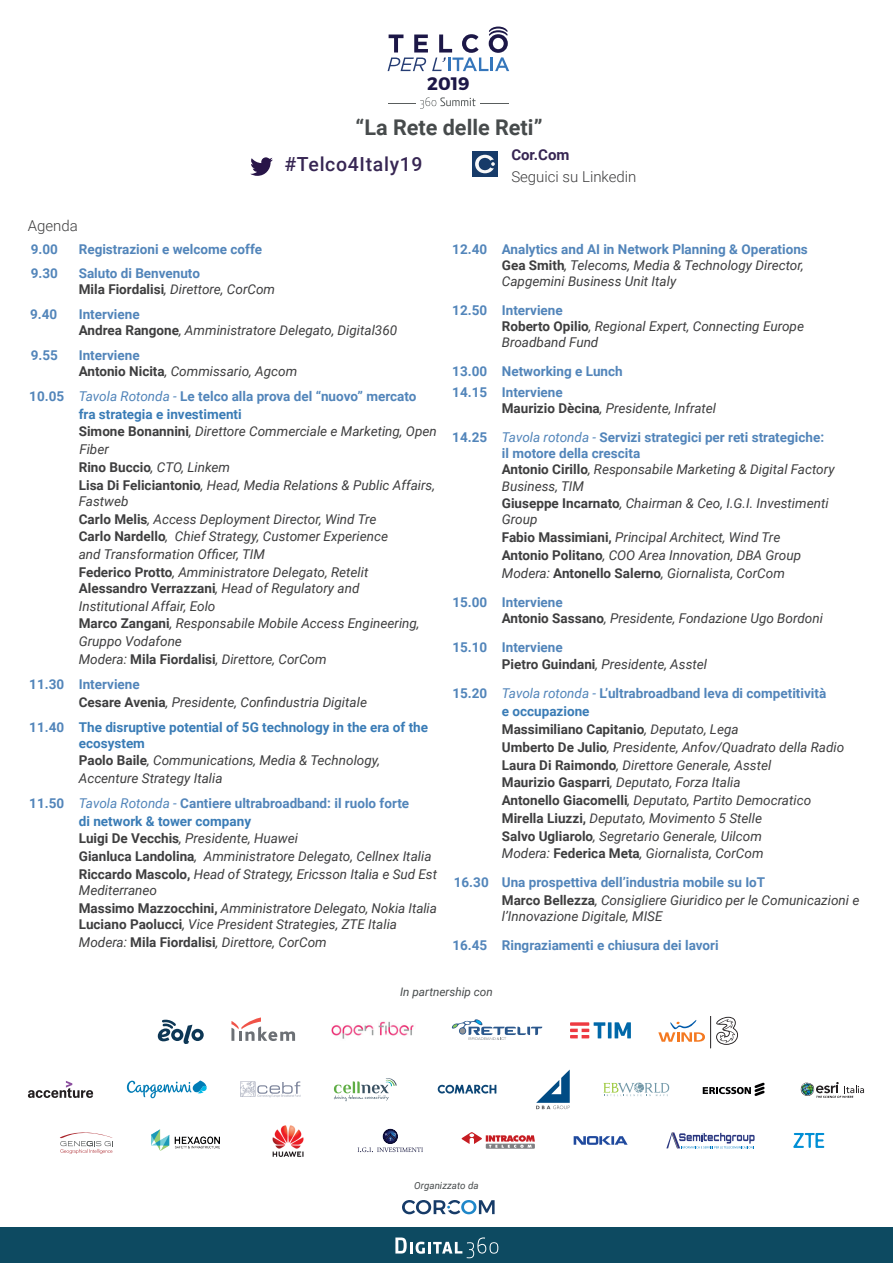
<style>
.page{position:relative;width:893px;height:1263px;background:#fff}
.page>*{position:absolute;margin:0;border:0;box-sizing:border-box;transform-origin:0 0}
.t1{font:700 21.6px "Roboto";color:#474b4c}
.t2{font:500 19.5px "Roboto";letter-spacing:.035em;color:#372653}
.t3{font:700 18.15px "Montserrat";color:#1c1747}
.t4{font:300 15px "Roboto";color:#3e3e3f}
.t5{font:700 15px "Roboto";color:#372653}
.t6{font:italic 13.5px/17.7px "Roboto";color:#3e3e3f}
.t7{font:700 13.5px/20.4px "Roboto";color:#5285ba}
.t8{font:700 13.5px/16.2px "Roboto";color:#3a7cb6}
.t9{font:italic 11.7px "Roboto";color:#474b4c}
.t10{font:italic 9.75px "Roboto";color:#474b4c}
.s1{color:#3e3e3f}
.s2{font-weight:400;font-style:italic;color:#3e3e3f}
.s3{font-weight:700;font-style:normal;color:#5285ba}
.s4{font-weight:700;font-style:normal}
.s5{color:#5285ba}
.s6{font-weight:700;font-style:normal;color:#3a7cb6}
.s7{font-weight:400;font-style:italic}
</style>
<div class="page">
<div style="left:0;top:1227px;width:893px;height:36px;background:#0d4a61"></div>
<svg style="left:395px;top:1237px;width:103px;height:21px"></svg>
<svg style="left:250px;top:157px;width:23px;height:19px"></svg>
<div style="left:472px;top:151px;width:26px;height:26px;background:#173b69"></div>
<svg style="left:475px;top:155px;width:20px;height:18px"></svg>
<svg style="left:388px;top:27px;width:121px;height:44px"></svg>
<svg style="left:388px;top:97px;width:120px;height:12px"></svg>
<svg style="left:402px;top:1200px;width:93px;height:14px"></svg>
<svg style="left:28px;top:1081px;width:65px;height:17px"></svg>
<svg style="left:127px;top:1080px;width:80px;height:18px"></svg>
<svg style="left:240px;top:1081px;width:60px;height:16px"></svg>
<svg style="left:334px;top:1078px;width:63px;height:23px"></svg>
<svg style="left:536px;top:1069px;width:34px;height:40px"></svg>
<svg style="left:703px;top:1082px;width:62px;height:14px"></svg>
<svg style="left:603px;top:1082px;width:66px;height:14px"></svg>
<svg style="left:800px;top:1082px;width:64px;height:16px"></svg>
<svg style="left:60px;top:1132px;width:53px;height:22px"></svg>
<img style="left:151px;top:1130px;width:69px;height:21px">
<svg style="left:462px;top:1132px;width:73px;height:17px"></svg>
<svg style="left:574px;top:1136px;width:54px;height:9px"></svg>
<svg style="left:358px;top:1129px;width:65px;height:23px"></svg>
<svg style="left:793px;top:1133px;width:31px;height:15px"></svg>
<svg style="left:666px;top:1132px;width:89px;height:16px"></svg>
<img style="left:332px;top:1021px;width:82px;height:18px">
<svg style="left:452px;top:1019px;width:90px;height:21px"></svg>
<svg style="left:570px;top:1022px;width:61px;height:16px"></svg>
<svg style="left:659px;top:1016px;width:79px;height:32px"></svg>
<svg style="left:231px;top:1017px;width:64px;height:24px"></svg>
<svg style="left:158px;top:1020px;width:46px;height:24px"></svg>
<svg style="left:438px;top:1085px;width:58px;height:8px"></svg>
<img style="left:272px;top:1125px;width:32px;height:32px">
<h3 class="t3" style="left:427px;top:73px;width:44px">2019</h3>
<p class="t4" style="left:28px;top:215px;width:52px">Agenda</p>
<h1 class="t1" style="left:356px;top:112px;width:188px">“La Rete delle Reti”</h1>
<h2 class="t2" style="left:284px;top:151px;width:140px">#Telco4Italy19</h2>
<p class="t5" style="left:511px;top:145px;width:60px">Cor.Com</p>
<p class="t4" style="left:511px;top:167px;width:127px">Seguici su Linkedin</p>
<p class="t7" style="left:31px;top:238px;width:29px">9.00</p>
<p class="t7" style="left:79px;top:238px;width:185px">Registrazioni e welcome coffe</p>
<p class="t7" style="left:31px;top:263px;width:29px">9.30</p>
<p class="t7" style="left:79px;top:265px;width:198px;line-height:16.2px">Saluto di Benvenuto<br><span class="s1">Mila Fiordalisi</span><span class="s2">, Direttore, CorCom</span></p>
<p class="t7" style="left:30px;top:304px;width:29px">9.40</p>
<p class="t6" style="left:79px;top:306px;width:320px;line-height:16.2px"><span class="s3">Interviene<br></span><span class="s4">Andrea Rangone</span>, Amministratore Delegato, Digital360</p>
<p class="t7" style="left:31px;top:344px;width:29px">9.55</p>
<p class="t6" style="left:79px;top:347px;width:220px;line-height:16.2px"><span class="s3">Interviene<br></span><span class="s4">Antonio Nicita</span>, Commissario, Agcom</p>
<p class="t6" style="left:79px;top:387px;width:359px;text-indent:-50px"><span class="s3">10.05</span> <span class="s5">Tavola Rotonda -</span> <span class="s3">Le telco alla prova del “nuovo” mercato<br></span><span class="s6">fra strategia e investimenti<br></span><span class="s4">Simone Bonannini</span>, Direttore Commerciale e Marketing, Open Fiber<br><span class="s4">Rino Buccio</span>, CTO, Linkem<br><span class="s4">Lisa Di Feliciantonio</span>, Head, Media Relations &amp; Public Affairs,</p>
<p class="t6" style="left:79px;top:492px;width:311px">Fastweb<br><span class="s4">Carlo Melis</span>, Access Deployment Director, Wind Tre <span class="s4">Carlo Nardello</span>, Chief Strategy, Customer Experience and Transformation Officer, TIM<br><span class="s4">Federico Protto</span>, Amministratore Delegato, Retelit</p>
<p class="t6" style="left:79px;top:579px;width:342px"><span class="s4">Alessandro Verrazzani</span>, Head of Regulatory and Institutional Affair, Eolo<br><span class="s4">Marco Zangani</span>, Responsabile Mobile Access Engineering, Gruppo Vodafone<br>Modera: <span class="s4">Mila Fiordalisi</span>, Direttore, CorCom</p>
<p class="t6" style="left:79px;top:675px;width:290px;text-indent:-50px"><span class="s3">11.30 Interviene<br></span><span class="s4">Cesare Avenia</span>, Presidente, Confindustria Digitale</p>
<p class="t8" style="left:79px;top:718px;width:351px;text-indent:-50px"><span class="s5">11.40</span> The disruptive potential of 5G technology in the era of the ecosystem</p>
<p class="t6" style="left:79px;top:751px;width:303px"><span class="s4">Paolo Baile</span>, Communications, Media &amp; Technology,<br>Accenture Strategy Italia</p>
<p class="t6" style="left:79px;top:794px;width:360px;text-indent:-50px"><span class="s3">11.50</span> <span class="s5">Tavola Rotonda -</span> <span class="s3">Cantiere ultrabroadband: il ruolo forte<br></span><span class="s6">di network &amp; tower company<br></span><span class="s4">Luigi De Vecchis</span>, Presidente, Huawei<br><span class="s4">Gianluca Landolina</span>, Amministratore Delegato, Cellnex Italia <span class="s4">Riccardo Mascolo,</span> Head of Strategy, Ericsson Italia e Sud Est</p>
<p class="t6" style="left:79px;top:881px;width:360px">Mediterraneo<br><span class="s4">Massimo Mazzocchini,</span> Amministratore Delegato, Nokia Italia</p>
<p class="t6" style="left:79px;top:914px;width:320px;line-height:18.3px"><span class="s4">Luciano Paolucci</span>, Vice President Strategies, ZTE Italia<br>Modera: <span class="s4">Mila Fiordalisi</span>, Direttore, CorCom</p>
<p class="t6" style="left:502px;top:240px;width:308px;line-height:16.2px;text-indent:-50px"><span class="s3">12.40 Analytics and AI in Network Planning &amp; Operations<br></span><span class="s4">Gea Smith</span>, Telecoms, Media &amp; Technology Director,<br>Capgemini Business Unit Italy</p>
<p class="t6" style="left:502px;top:302px;width:304px;line-height:16.2px;text-indent:-50px"><span class="s3">12.50 Interviene<br></span><span class="s4">Roberto Opilio</span>, Regional Expert, Connecting Europe<br>Broadband Fund</p>
<p class="t7" style="left:452px;top:361px;width:172px">13.00 Networking e Lunch<br>14.15 Interviene</p>
<p class="t7" style="left:452px;top:393px;width:373px;line-height:29px;text-indent:50px"><span class="s1">Maurizio Dècina</span><span class="s2">, Presidente, Infratel<br></span>14.25 <span class="s7">Tavola rotonda -</span> Servizi strategici per reti strategiche:</p>
<p class="t6" style="left:502px;top:445px;width:334px;line-height:16.2px"><span class="s3">il motore della crescita<br></span><span class="s4">Antonio Cirillo</span>, Responsabile Marketing &amp; Digital Factory<br>Business, TIM</p>
<p class="t6" style="left:502px;top:495px;width:328px;line-height:16.2px"><span class="s4">Giuseppe Incarnato</span>, Chairman &amp; Ceo, I.G.I. Investimenti<br>Group</p>
<p class="t6" style="left:502px;top:528px;width:301px"><span class="s4">Fabio Massimiani,</span> Principal Architect, Wind Tre<br><span class="s4">Antonio Politano</span>, COO Area Innovation, DBA Group<br>Modera: <span class="s4">Antonello Salerno</span>, Giornalista, CorCom</p>
<p class="t6" style="left:502px;top:594px;width:323px;line-height:16.2px;text-indent:-50px"><span class="s3">15.00 Interviene<br></span><span class="s4">Antonio Sassano</span>, Presidente, Fondazione Ugo Bordoni</p>
<p class="t6" style="left:502px;top:639px;width:207px;line-height:16.2px;text-indent:-50px"><span class="s3">15.10 Interviene<br></span><span class="s4">Pietro Guindani</span>, Presidente, Asstel</p>
<p class="t6" style="left:502px;top:683px;width:344px;text-indent:-50px"><span class="s3">15.20</span> <span class="s5">Tavola rotonda -</span> <span class="s3">L’ultrabroadband leva di competitività<br></span><span class="s6">e occupazione<br></span><span class="s4">Massimiliano Capitanio</span>, Deputato, Lega<br><span class="s4">Umberto De Julio</span>, Presidente, Anfov/Quadrato della Radio <span class="s4">Laura Di Raimondo</span>, Direttore Generale, Asstel<br><span class="s4">Maurizio Gasparri</span>, Deputato, Forza Italia<br><span class="s4">Antonello Giacomelli</span>, Deputato, Partito Democratico <span class="s4">Mirella Liuzzi,</span> Deputato, Movimento 5 Stelle<br><span class="s4">Salvo Ugliarolo</span>, Segretario Generale, Uilcom<br>Modera: <span class="s4">Federica Meta</span>, Giornalista, CorCom</p>
<p class="t7" style="left:502px;top:873px;width:359px;line-height:17.7px;text-indent:-48px">16.30 Una prospettiva dell’industria mobile su IoT<br><span class="s1">Marco Bellezza</span><span class="s2">, Consigliere Giuridico per le Comunicazioni e</span></p>
<p class="t6" style="left:502px;top:907px;width:162px">l’Innovazione Digitale, MISE</p>
<p class="t7" style="left:452px;top:935px;width:268px">16.45 Ringraziamenti e chiusura dei lavori</p>
<p class="t9" style="left:400px;top:984px;width:94px">In partnership con</p>
<p class="t10" style="left:414px;top:1178px;width:66px">Organizzato da</p>
</div>
